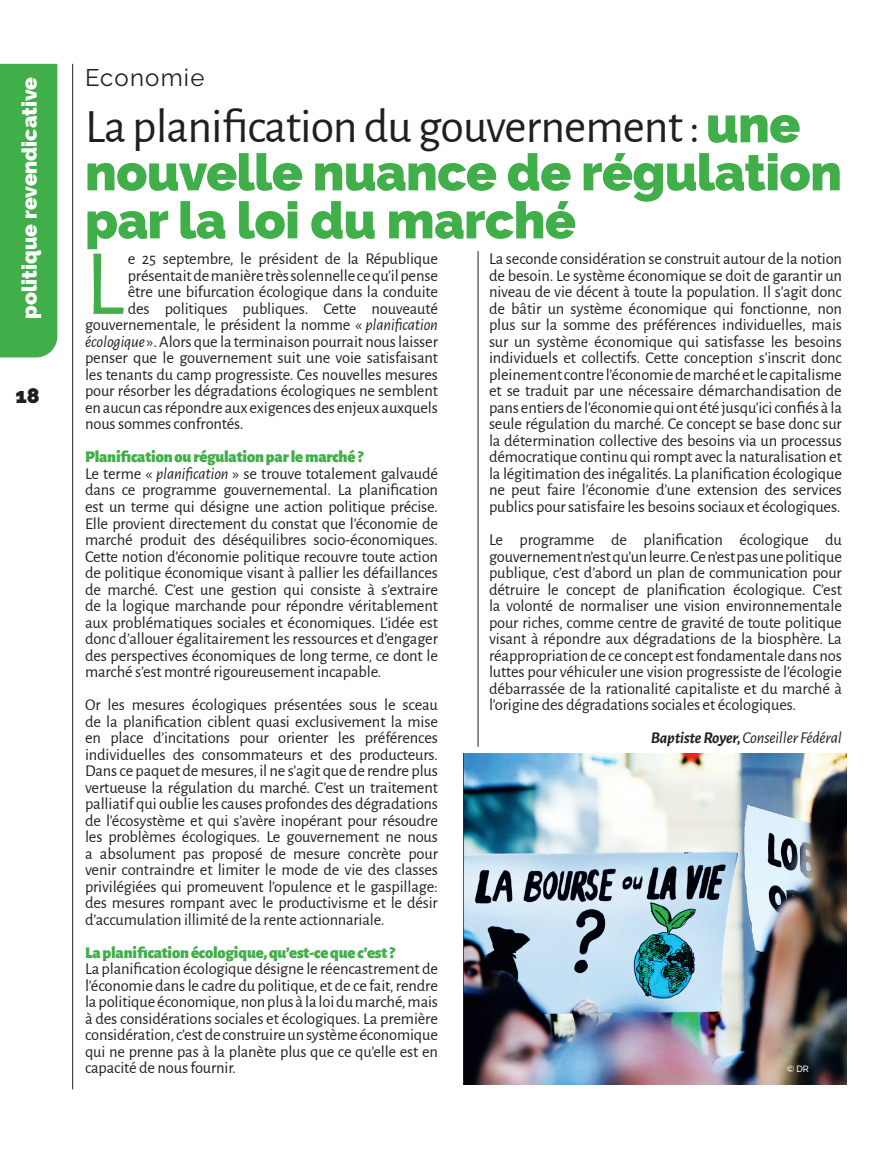
<style>
.page{position:relative;width:893px;height:1149px;background:#fff}
.page>*{position:absolute;margin:0;border:0;box-sizing:border-box;transform-origin:0 0}
.t1{font:93.75px "Alegreya Sans";color:#40ae49}
.t2{font:900 51px/48px "Raleway";letter-spacing:-.01em;color:#40ae49}
.t3{font:48px "Alegreya Sans";letter-spacing:-.02em;color:#231f20}
.t4{font:24px "Raleway";letter-spacing:.05em;color:#231f20}
.t5{font:900 21px "Raleway";color:#fff}
.t6{font:900 21px "Raleway";color:#231f20}
.t7{font:16.5px/16.5px "Alegreya Sans";letter-spacing:-.01em;color:#231f20;text-align:justify}
.t8{font:900 16.5px "Alegreya Sans";letter-spacing:-.01em;color:#40ae49}
.t9{font:italic 16.5px "Alegreya Sans";letter-spacing:-.01em;color:#231f20}
.t10{font:500 9px "Raleway";color:#fff}
.s1{font-family:"Raleway";font-weight:900;font-size:51px;color:#40ae49}
.s2{font-style:italic}
.s3{font-weight:900;color:#40ae49}
.s4{font-weight:700}
</style>
<div class="page">
<hr style="left:72px;top:64px;width:1px;height:1025px;background:#231f20">
<hr style="left:478px;top:251px;width:1px;height:495px;background:#231f20">
<div style="left:0;top:64px;width:57px;height:293px;background:#40ae49"></div>
<img style="left:463px;top:753px;width:383px;height:330px">
<p class="t5" style="left:17px;top:318px;width:243px;rotate:-90deg">politique revendicative</p>
<p class="t6" style="left:15px;top:383px;width:26px">18</p>
<h3 class="t4" style="left:85px;top:64px;width:121px">Economie</h3>
<h3 class="t3" style="left:85px;top:94px;width:717px">La planification du gouvernement : <span class="s1">une</span></h3>
<h2 class="t2" style="left:85px;top:148px;width:758px">nouvelle nuance de régulation par la loi du marché</h2>
<h1 class="t1" style="left:85px;top:219px;width:40px">L</h1>
<p class="t7" style="left:128px;top:250px;width:312px">e 25 septembre, le président de la République</p>
<p class="t7" style="left:128px;top:266px;width:312px">présentait de manière très solennelle ce qu’il pense</p>
<p class="t7" style="left:128px;top:283px;width:312px">être une bifurcation écologique dans la conduite</p>
<p class="t7" style="left:128px;top:299px;width:312px">des politiques publiques. Cette nouveauté</p>
<p class="t7" style="left:85px;top:316px;width:354px">gouvernementale, le président la nomme « <span class="s2">planification</span></p>
<p class="t7" style="left:85px;top:332px;width:354px"><span class="s2">écologique</span> ». Alors que la terminaison pourrait nous laisser</p>
<p class="t7" style="left:85px;top:349px;width:354px">penser que le gouvernement suit une voie satisfaisant</p>
<p class="t7" style="left:85px;top:365px;width:354px">les tenants du camp progressiste. Ces nouvelles mesures</p>
<p class="t7" style="left:85px;top:382px;width:354px">pour résorber les dégradations écologiques ne semblent</p>
<p class="t7" style="left:85px;top:398px;width:354px">en aucun cas répondre aux exigences des enjeux auxquels</p>
<p class="t7" style="left:85px;top:415px;width:160px">nous sommes confrontés.</p>
<p class="t7" style="left:85px;top:448px;width:354px;text-align:left"><span class="s3">Planification ou régulation par le marché ?<br></span>Le terme « <span class="s2">planification</span> » se trouve totalement galvaudé dans ce programme gouvernemental. La planification est un terme qui désigne une action politique précise.<br>Elle provient directement du constat que l’économie de marché produit des déséquilibres socio-économiques.<br>Cette notion d’économie politique recouvre toute action de politique économique visant à pallier les défaillances de marché. C’est une gestion qui consiste à s’extraire de la logique marchande pour répondre véritablement aux problématiques sociales et économiques. L’idée est donc d’allouer égalitairement les ressources et d’engager des perspectives économiques de long terme, ce dont le marché s’est montré rigoureusement incapable.</p>
<p class="t7" style="left:85px;top:695px;width:354px">Or les mesures écologiques présentées sous le sceau de la planification ciblent quasi exclusivement la mise en place d’incitations pour orienter les préférences individuelles des consommateurs et des producteurs.<br>Dans ce paquet de mesures, il ne s’agit que de rendre plus vertueuse la régulation du marché. C’est un traitement palliatif qui oublie les causes profondes des dégradations de l’écosystème et qui s’avère inopérant pour résoudre les problèmes écologiques. Le gouvernement ne nous a absolument pas proposé de mesure concrète pour venir contraindre et limiter le mode de vie des classes privilégiées qui promeuvent l’opulence et le gaspillage: des mesures rompant avec le productivisme et le désir d’accumulation illimité de la rente actionnariale.</p>
<p class="t8" style="left:85px;top:938px;width:311px">La planification écologique, qu’est-ce que c’est ?</p>
<p class="t7" style="left:85px;top:959px;width:354px">La planification écologique désigne le réencastrement de l’économie dans le cadre du politique, et de ce fait, rendre la politique économique, non plus à la loi du marché, mais à des considérations sociales et écologiques. La première considération, c’est de construire un système économique qui ne prenne pas à la planète plus que ce qu’elle est en capacité de nous fournir.</p>
<p class="t7" style="left:489px;top:250px;width:354px">La seconde considération se construit autour de la notion de besoin. Le système économique se doit de garantir un niveau de vie décent à toute la population. Il s’agit donc de bâtir un système économique qui fonctionne, non plus sur la somme des préférences individuelles, mais sur un système économique qui satisfasse les besoins individuels et collectifs. Cette conception s’inscrit donc pleinement contre l’économie de marché et le capitalisme et se traduit par une nécessaire démarchandisation de pans entiers de l’économie qui ont été jusqu’ici confiés à la seule régulation du marché. Ce concept se base donc sur la détermination collective des besoins via un processus démocratique continu qui rompt avec la naturalisation et la légitimation des inégalités. La planification écologique ne peut faire l’économie d’une extension des services publics pour satisfaire les besoins sociaux et écologiques.</p>
<p class="t7" style="left:489px;top:530px;width:354px">Le programme de planification écologique du gouvernement n’est qu’un leurre. Ce n’est pas une politique publique, c’est d’abord un plan de communication pour détruire le concept de planification écologique. C’est la volonté de normaliser une vision environnementale pour riches, comme centre de gravité de toute politique visant à répondre aux dégradations de la biosphère. La réappropriation de ce concept est fondamentale dans nos luttes pour véhiculer une vision progressiste de l’écologie débarrassée de la rationalité capitaliste et du marché à l’origine des dégradations sociales et écologiques.</p>
<p class="t9" style="left:651px;top:726px;width:193px"><span class="s4">Baptiste Royer,</span> Conseiller Fédéral</p>
<p class="t10" style="left:787px;top:1063px;width:24px">© DR</p>
</div>
